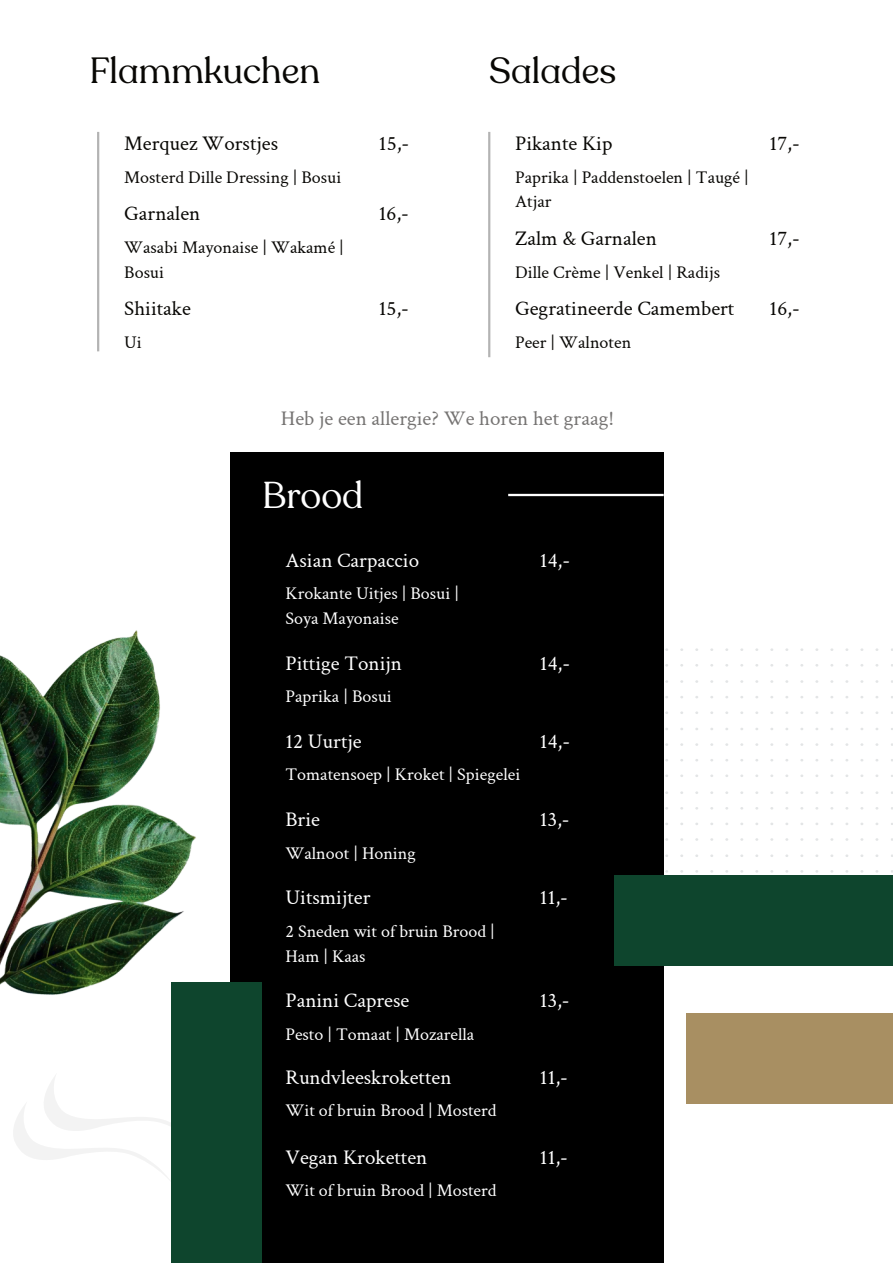
<style>
.page{position:relative;width:893px;height:1264px;background:#fff}
.page>*{position:absolute;margin:0;border:0;box-sizing:border-box;transform-origin:0 0}
.t1{font:36.9px "Recoleta Alt";color:#fff}
.t2{font:36px "Recoleta Alt";color:#080704}
.t3{font:21px "Crimson Text";color:#fff}
.t4{font:21px "Crimson Text";color:#080704}
.t5{font:21px "Crimson Text";color:#757372}
.t6{font:18px/24.8px "Crimson Text";color:#fff}
.t7{font:18px/24.8px "Crimson Text";color:#080704}
</style>
<div class="page">
<div style="left:686px;top:1012px;width:206px;height:91px;background:#a88f62"></div>
<svg style="left:13px;top:1072px;width:159px;height:121px"></svg>
<div style="left:230px;top:452px;width:433px;height:810px;background:#000"></div>
<div style="left:614px;top:875px;width:278px;height:90px;background:#0e452d"></div>
<hr style="left:97px;top:132px;width:2px;height:219px;background:#000">
<hr style="left:488px;top:132px;width:2px;height:225px;background:#000">
<div style="left:172px;top:982px;width:90px;height:280px;background:#0e452d"></div>
<img style="left:0;top:630px;width:196px;height:420px">
<hr style="left:508px;top:494px;width:155px;height:2px;background:#fff">
<h2 class="t2" style="left:89px;top:49px;width:232px">Flammkuchen</h2>
<h2 class="t2" style="left:489px;top:49px;width:129px">Salades</h2>
<p class="t4" style="left:124px;top:129px;width:155px">Merquez Worstjes</p>
<p class="t7" style="left:124px;top:164px;width:218px">Mosterd Dille Dressing | Bosui</p>
<p class="t4" style="left:124px;top:199px;width:77px">Garnalen</p>
<p class="t7" style="left:124px;top:234px;width:221px">Wasabi Mayonaise | Wakamé |<br>Bosui</p>
<p class="t4" style="left:124px;top:294px;width:68px">Shiitake</p>
<p class="t7" style="left:124px;top:329px;width:19px">Ui</p>
<p class="t4" style="left:379px;top:129px;width:32px">15,-</p>
<p class="t4" style="left:378px;top:199px;width:32px">16,-</p>
<p class="t4" style="left:378px;top:294px;width:32px">15,-</p>
<p class="t4" style="left:515px;top:129px;width:99px">Pikante Kip</p>
<p class="t7" style="left:515px;top:164px;width:235px">Paprika | Paddenstoelen | Taugé |<br>Atjar</p>
<p class="t4" style="left:515px;top:224px;width:143px">Zalm &amp; Garnalen</p>
<p class="t7" style="left:515px;top:259px;width:206px">Dille Crème | Venkel | Radijs</p>
<p class="t4" style="left:515px;top:294px;width:221px">Gegratineerde Camembert</p>
<p class="t7" style="left:515px;top:329px;width:117px">Peer | Walnoten</p>
<p class="t4" style="left:769px;top:129px;width:32px">17,-</p>
<p class="t4" style="left:769px;top:224px;width:32px">17,-</p>
<p class="t4" style="left:769px;top:294px;width:32px">16,-</p>
<p class="t5" style="left:281px;top:404px;width:335px">Heb je een allergie? We horen het graag!</p>
<h1 class="t1" style="left:262px;top:472px;width:103px">Brood</h1>
<p class="t3" style="left:285px;top:545px;width:135px">Asian Carpaccio</p>
<p class="t6" style="left:285px;top:580px;width:175px">Krokante Uitjes | Bosui |<br>Soya Mayonaise</p>
<p class="t3" style="left:285px;top:648px;width:118px">Pittige Tonijn</p>
<p class="t6" style="left:285px;top:683px;width:108px">Paprika | Bosui</p>
<p class="t3" style="left:285px;top:726px;width:78px">12 Uurtje</p>
<p class="t6" style="left:285px;top:761px;width:236px">Tomatensoep | Kroket | Spiegelei</p>
<p class="t3" style="left:285px;top:804px;width:36px">Brie</p>
<p class="t6" style="left:285px;top:839px;width:132px">Walnoot | Honing</p>
<p class="t3" style="left:285px;top:883px;width:86px">Uitsmijter</p>
<p class="t6" style="left:285px;top:918px;width:211px">2 Sneden wit of bruin Brood |<br>Ham | Kaas</p>
<p class="t3" style="left:285px;top:986px;width:125px">Panini Caprese</p>
<p class="t6" style="left:285px;top:1021px;width:190px">Pesto | Tomaat | Mozarella</p>
<p class="t3" style="left:285px;top:1062px;width:167px">Rundvleeskroketten</p>
<p class="t6" style="left:285px;top:1097px;width:212px">Wit of bruin Brood | Mosterd</p>
<p class="t3" style="left:285px;top:1142px;width:143px">Vegan Kroketten</p>
<p class="t6" style="left:285px;top:1177px;width:212px">Wit of bruin Brood | Mosterd</p>
<p class="t3" style="left:540px;top:545px;width:32px">14,-</p>
<p class="t3" style="left:540px;top:648px;width:32px">14,-</p>
<p class="t3" style="left:540px;top:726px;width:32px">14,-</p>
<p class="t3" style="left:540px;top:804px;width:31px">13,-</p>
<p class="t3" style="left:540px;top:883px;width:30px">11,-</p>
<p class="t3" style="left:540px;top:986px;width:31px">13,-</p>
<p class="t3" style="left:540px;top:1062px;width:30px">11,-</p>
<p class="t3" style="left:540px;top:1142px;width:30px">11,-</p>
</div>
